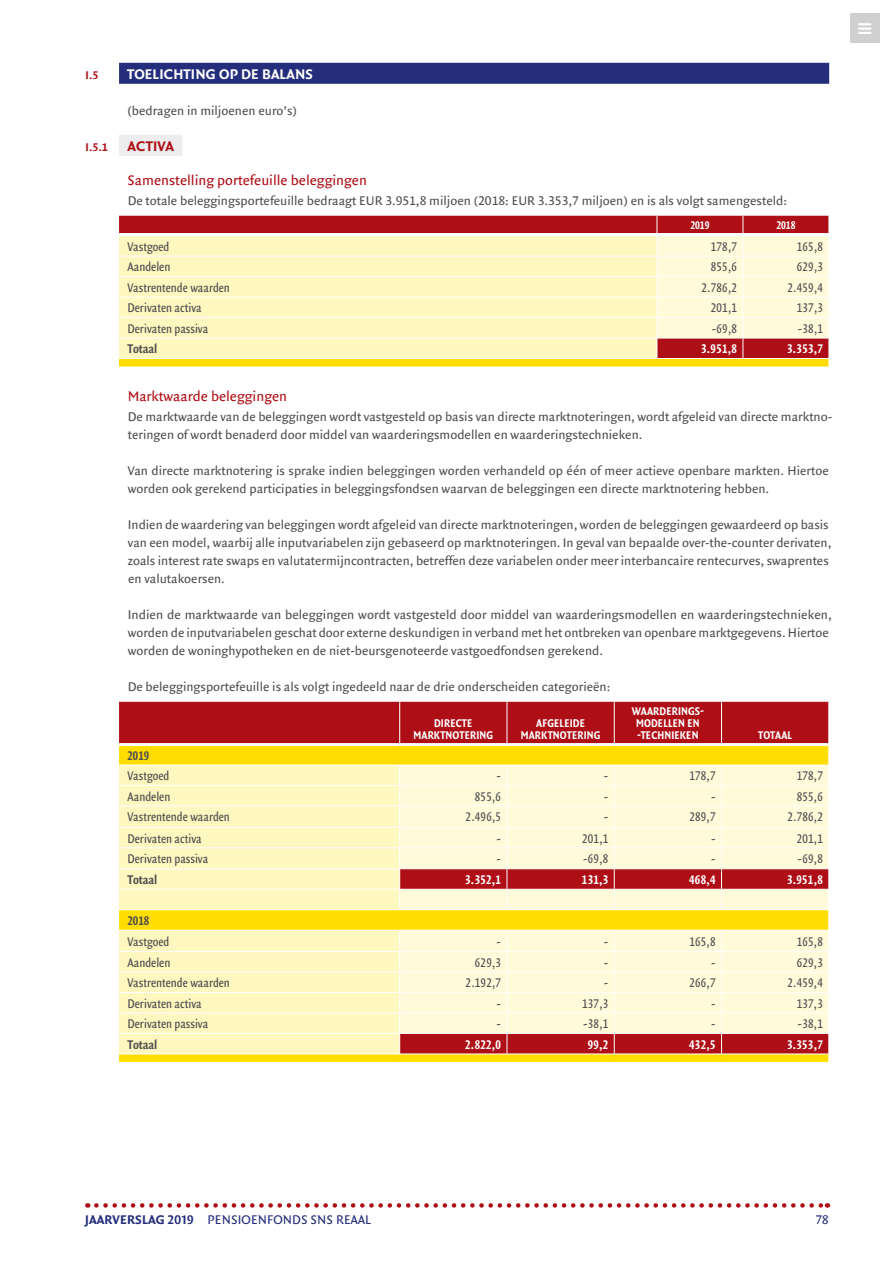
<style>
.page{position:relative;width:893px;height:1263px;background:#fff}
.page>*{position:absolute;margin:0;border:0;box-sizing:border-box;transform-origin:0 0}
.t1{font:15px "Quadraat Sans OT";color:#ae0e16}
.t2{font:15px "Quadraat Sans OT Bld";letter-spacing:.01em;color:#fff}
.t3{font:15px "Quadraat Sans OT Bld";letter-spacing:.01em;color:#ae0e16}
.t4{font:13.5px/18px "Quadraat Sans OT";color:#4f4f4f}
.t5{font:condensed 13.5px "Quadraat Sans OT";color:#4f4f4f}
.t6{font:13.5px "Quadraat Sans OT Cn Bld";letter-spacing:.025em;color:#fff}
.t7{font:13.5px "Quadraat Sans OT";letter-spacing:.01em;color:#242e7c}
.t8{font:13.5px "Quadraat Sans OT Cn Bld";color:#4f4f4f}
.t9{font:12px/12px "Quadraat Sans OT Cn Bld";letter-spacing:.01em;color:#fff;text-align:center}
.t10{font:12px "Quadraat Sans OT Bld";color:#ae0e16}
.s1{font-family:"Quadraat Sans OT Bld"}
</style>
<div class="page">
<svg style="left:96px;top:1203px;width:732px;height:5px"></svg>
<div style="left:850px;top:13px;width:30px;height:30px;background:#d0d0d0"></div>
<div style="left:119px;top:63px;width:710px;height:21px;background:#242e7c"></div>
<div style="left:119px;top:135px;width:63px;height:21px;background:#ededed"></div>
<div style="left:119px;top:216px;width:538px;height:17px;background:#ae0e16"></div>
<div style="left:119px;top:236px;width:538px;height:122px;background:#fff7c0"></div>
<div style="left:119px;top:358px;width:710px;height:9px;background:#fd0"></div>
<hr style="left:119px;top:256px;width:538px;height:1px;background:#fff">
<hr style="left:119px;top:276px;width:538px;height:1px;background:#fff">
<hr style="left:119px;top:297px;width:538px;height:1px;background:#fff">
<hr style="left:119px;top:317px;width:538px;height:1px;background:#fff">
<hr style="left:119px;top:338px;width:538px;height:1px;background:#fff">
<hr style="left:119px;top:358px;width:538px;height:1px;background:#fff">
<svg style="left:657px;top:216px;width:172px;height:151px;background:#ebbea0"></svg>
<hr style="left:657px;top:233px;width:86px;height:3px;background:#fff">
<hr style="left:743px;top:233px;width:86px;height:3px;background:#fff">
<hr style="left:657px;top:297px;width:86px;height:1px;background:#fff">
<hr style="left:743px;top:297px;width:86px;height:1px;background:#fff">
<svg style="left:119px;top:701px;width:710px;height:361px;background:#f0cb95"></svg>
<hr style="left:119px;top:743px;width:281px;height:3px;background:#fff">
<hr style="left:400px;top:743px;width:107px;height:3px;background:#fff">
<hr style="left:507px;top:743px;width:107px;height:3px;background:#fff">
<hr style="left:614px;top:743px;width:107px;height:3px;background:#fff">
<hr style="left:721px;top:743px;width:107px;height:3px;background:#fff">
<p class="t10" style="left:86px;top:68px;width:14px">I.5</p>
<p class="t2" style="left:127px;top:65px;width:187px">TOELICHTING OP DE BALANS</p>
<p class="t4" style="left:127px;top:102px;width:171px">(bedragen in miljoenen euro’s)</p>
<p class="t10" style="left:86px;top:140px;width:24px">I.5.1</p>
<p class="t3" style="left:128px;top:137px;width:48px">ACTIVA</p>
<p class="t1" style="left:128px;top:172px;width:241px">Samenstelling portefeuille beleggingen</p>
<p class="t4" style="left:128px;top:192px;width:661px">De totale beleggingsportefeuille bedraagt EUR 3.951,8 miljoen (2018: EUR 3.353,7 miljoen) en is als volgt samengesteld:</p>
<p class="t9" style="left:690px;top:219px;width:21px">2019</p>
<p class="t9" style="left:776px;top:219px;width:21px">2018</p>
<p class="t5" style="left:128px;top:239px;width:43px">Vastgoed</p>
<p class="t5" style="left:711px;top:239px;width:28px">178,7</p>
<p class="t5" style="left:797px;top:239px;width:28px">165,8</p>
<p class="t5" style="left:128px;top:259px;width:44px">Aandelen</p>
<p class="t5" style="left:711px;top:259px;width:28px">855,6</p>
<p class="t5" style="left:797px;top:259px;width:28px">629,3</p>
<p class="t5" style="left:128px;top:280px;width:104px">Vastrentende waarden</p>
<p class="t5" style="left:702px;top:280px;width:37px">2.786,2</p>
<p class="t5" style="left:787px;top:280px;width:37px">2.459,4</p>
<p class="t5" style="left:128px;top:300px;width:76px">Derivaten activa</p>
<p class="t5" style="left:711px;top:300px;width:28px">201,1</p>
<p class="t5" style="left:797px;top:300px;width:28px">137,3</p>
<p class="t5" style="left:128px;top:321px;width:82px">Derivaten passiva</p>
<p class="t5" style="left:712px;top:321px;width:27px">-69,8</p>
<p class="t5" style="left:798px;top:321px;width:27px">-38,1</p>
<p class="t8" style="left:128px;top:341px;width:31px">Totaal</p>
<p class="t6" style="left:701px;top:341px;width:37px">3.951,8</p>
<p class="t6" style="left:787px;top:341px;width:37px">3.353,7</p>
<p class="t1" style="left:128px;top:388px;width:161px">Marktwaarde beleggingen</p>
<p class="t4" style="left:128px;top:408px;width:706px">De marktwaarde van de beleggingen wordt vastgesteld op basis van directe marktnoteringen, wordt afgeleid van directe marktno&shy;teringen of wordt benaderd door middel van waarderingsmodellen en waarderingstechnieken.</p>
<p class="t4" style="left:128px;top:462px;width:702px">Van directe marktnotering is sprake indien beleggingen worden verhandeld op één of meer actieve openbare markten. Hiertoe worden ook gerekend participaties in beleggingsfondsen waarvan de beleggingen een directe marktnotering hebben.</p>
<p class="t4" style="left:128px;top:516px;width:705px">Indien de waardering van beleggingen wordt afgeleid van directe marktnoteringen, worden de beleggingen gewaardeerd op basis van een model, waarbij alle inputvariabelen zijn gebaseerd op marktnoteringen. In geval van bepaalde over-the-counter derivaten, zoals interest rate swaps en valutatermijncontracten, betreffen deze variabelen onder meer interbancaire rentecurves, swaprentes en valutakoersen.</p>
<p class="t4" style="left:128px;top:606px;width:706px">Indien de marktwaarde van beleggingen wordt vastgesteld door middel van waarderingsmodellen en waarderingstechnieken, worden de inputvariabelen geschat door externe deskundigen in verband met het ontbreken van openbare marktgegevens. Hiertoe worden de woninghypotheken en de niet-beursgenoteerde vastgoedfondsen gerekend.</p>
<p class="t4" style="left:128px;top:678px;width:484px">De beleggingsportefeuille is als volgt ingedeeld naar de drie onderscheiden categorieën:</p>
<p class="t9" style="left:413px;top:717px;width:81px">DIRECTE<br>MARKTNOTERING</p>
<p class="t9" style="left:521px;top:717px;width:81px">AFGELEIDE<br>MARKTNOTERING</p>
<p class="t9" style="left:632px;top:705px;width:74px">WAARDERINGS-<br>MODELLEN EN -TECHNIEKEN</p>
<p class="t9" style="left:758px;top:729px;width:36px">TOTAAL</p>
<p class="t8" style="left:128px;top:748px;width:23px">2019</p>
<p class="t5" style="left:128px;top:768px;width:43px">Vastgoed</p>
<p class="t5" style="left:496px;top:768px;width:6px">-</p>
<p class="t5" style="left:604px;top:768px;width:6px">-</p>
<p class="t5" style="left:689px;top:768px;width:28px">178,7</p>
<p class="t5" style="left:797px;top:768px;width:28px">178,7</p>
<p class="t5" style="left:128px;top:789px;width:44px">Aandelen</p>
<p class="t5" style="left:475px;top:789px;width:28px">855,6</p>
<p class="t5" style="left:604px;top:789px;width:6px">-</p>
<p class="t5" style="left:711px;top:789px;width:6px">-</p>
<p class="t5" style="left:797px;top:789px;width:28px">855,6</p>
<p class="t5" style="left:128px;top:809px;width:104px">Vastrentende waarden</p>
<p class="t5" style="left:466px;top:809px;width:37px">2.496,5</p>
<p class="t5" style="left:604px;top:809px;width:6px">-</p>
<p class="t5" style="left:689px;top:809px;width:28px">289,7</p>
<p class="t5" style="left:787px;top:809px;width:37px">2.786,2</p>
<p class="t5" style="left:128px;top:831px;width:76px">Derivaten activa</p>
<p class="t5" style="left:496px;top:831px;width:6px">-</p>
<p class="t5" style="left:582px;top:831px;width:28px">201,1</p>
<p class="t5" style="left:711px;top:831px;width:6px">-</p>
<p class="t5" style="left:797px;top:831px;width:28px">201,1</p>
<p class="t5" style="left:128px;top:851px;width:82px">Derivaten passiva</p>
<p class="t5" style="left:496px;top:851px;width:6px">-</p>
<p class="t5" style="left:583px;top:851px;width:27px">-69,8</p>
<p class="t5" style="left:711px;top:851px;width:6px">-</p>
<p class="t5" style="left:798px;top:851px;width:27px">-69,8</p>
<p class="t8" style="left:128px;top:872px;width:31px">Totaal</p>
<p class="t6" style="left:465px;top:872px;width:37px">3.352,1</p>
<p class="t6" style="left:582px;top:872px;width:28px">131,3</p>
<p class="t6" style="left:689px;top:872px;width:28px">468,4</p>
<p class="t6" style="left:787px;top:872px;width:37px">3.951,8</p>
<p class="t8" style="left:128px;top:913px;width:23px">2018</p>
<p class="t5" style="left:128px;top:933px;width:43px">Vastgoed</p>
<p class="t5" style="left:496px;top:933px;width:6px">-</p>
<p class="t5" style="left:604px;top:933px;width:6px">-</p>
<p class="t5" style="left:689px;top:933px;width:28px">165,8</p>
<p class="t5" style="left:797px;top:933px;width:28px">165,8</p>
<p class="t5" style="left:128px;top:955px;width:44px">Aandelen</p>
<p class="t5" style="left:475px;top:955px;width:28px">629,3</p>
<p class="t5" style="left:604px;top:955px;width:6px">-</p>
<p class="t5" style="left:711px;top:955px;width:6px">-</p>
<p class="t5" style="left:797px;top:955px;width:28px">629,3</p>
<p class="t5" style="left:128px;top:975px;width:104px">Vastrentende waarden</p>
<p class="t5" style="left:466px;top:975px;width:37px">2.192,7</p>
<p class="t5" style="left:604px;top:975px;width:6px">-</p>
<p class="t5" style="left:689px;top:975px;width:28px">266,7</p>
<p class="t5" style="left:787px;top:975px;width:37px">2.459,4</p>
<p class="t5" style="left:128px;top:996px;width:76px">Derivaten activa</p>
<p class="t5" style="left:496px;top:996px;width:6px">-</p>
<p class="t5" style="left:582px;top:996px;width:28px">137,3</p>
<p class="t5" style="left:711px;top:996px;width:6px">-</p>
<p class="t5" style="left:797px;top:996px;width:28px">137,3</p>
<p class="t5" style="left:128px;top:1016px;width:82px">Derivaten passiva</p>
<p class="t5" style="left:496px;top:1016px;width:6px">-</p>
<p class="t5" style="left:583px;top:1016px;width:27px">-38,1</p>
<p class="t5" style="left:711px;top:1016px;width:6px">-</p>
<p class="t5" style="left:798px;top:1016px;width:27px">-38,1</p>
<p class="t8" style="left:128px;top:1036px;width:31px">Totaal</p>
<p class="t6" style="left:465px;top:1036px;width:37px">2.822,0</p>
<p class="t6" style="left:588px;top:1036px;width:22px">99,2</p>
<p class="t6" style="left:689px;top:1036px;width:28px">432,5</p>
<p class="t6" style="left:787px;top:1036px;width:37px">3.353,7</p>
<p class="t7" style="left:85px;top:1212px;width:288px"><span class="s1">JAARVERSLAG 2019</span> PENSIOENFONDS SNS REAAL</p>
<p class="t7" style="left:816px;top:1212px;width:14px">78</p>
</div>
